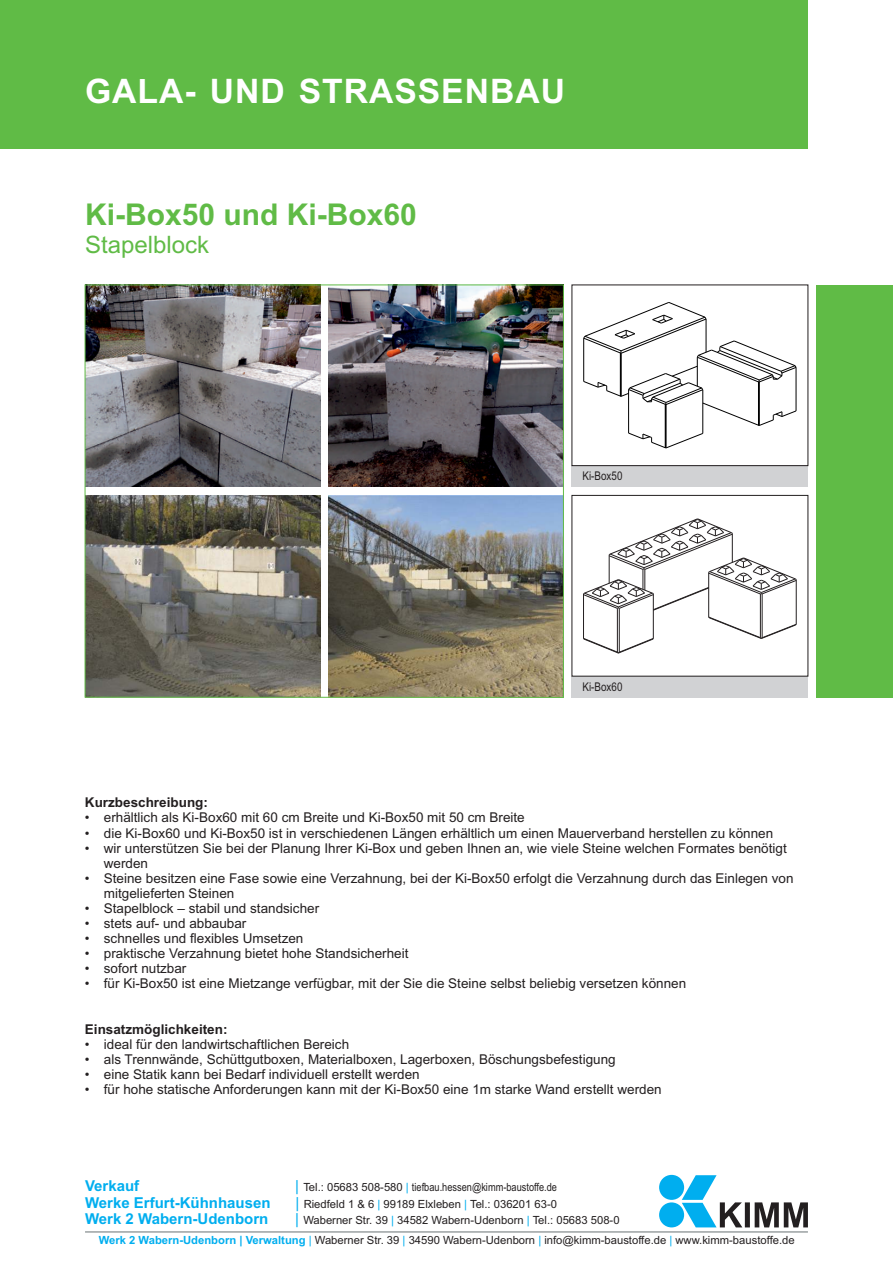
<style>
.page{position:relative;width:893px;height:1263px;background:#fff}
.page>*{position:absolute;margin:0;border:0;box-sizing:border-box;transform-origin:0 0}
.t1{font:700 33.75px "Arial";letter-spacing:.03em;color:#fff}
.t2{font:700 30px "Arial";color:#60bb46}
.t3{font:24px "Arial";color:#60bb46}
.t4{font:700 15px/16.8px "Arial";color:#00aeef}
.t5{font:15px "Arial";color:#00aeef}
.t6{font:13.5px/15.1px "Arial";color:#231f20}
.t7{font:700 13.5px "Arial";color:#231f20}
.t8{font:12px "Arial Narrow";color:#231f20}
.t9{font:11.25px/16.8px "Arial";color:#231f20}
.t10{font:11.25px "Arial Narrow";color:#231f20}
.t11{font:11.25px "Arial";color:#00aeef}
.s1{font-family:"Arial"}
.s2{font-weight:700;color:#00aeef}
.s3{color:#00aeef}
</style>
<div class="page">
<img style="left:84px;top:284px;width:480px;height:414px">
<div style="left:0;top:0;width:808px;height:149px;background:#60bb46"></div>
<div style="left:572px;top:466px;width:236px;height:21px;background:#d1d2d4"></div>
<div style="left:572px;top:676px;width:236px;height:21px;background:#d1d2d4"></div>
<div style="left:816px;top:285px;width:77px;height:412px;background:#60bb46"></div>
<hr style="left:796px;top:367px;width:1px;height:44px;background:#000">
<hr style="left:666px;top:405px;width:1px;height:43px;background:#000">
<hr style="left:665px;top:404px;width:1px;height:44px;background:#000">
<hr style="left:702px;top:390px;width:1px;height:43px;background:#000">
<hr style="left:583px;top:338px;width:1px;height:43px;background:#000">
<hr style="left:628px;top:389px;width:1px;height:44px;background:#000">
<svg style="left:628px;top:433px;width:75px;height:15px"></svg>
<svg style="left:584px;top:302px;width:212px;height:124px"></svg>
<svg style="left:583px;top:518px;width:214px;height:136px"></svg>
<hr style="left:85px;top:1231px;width:723px;height:1px;background:#697374">
<div style="left:659px;top:1175px;width:25px;height:25px;background:#00aeef;border-radius:50%"></div>
<div style="left:659px;top:1202px;width:25px;height:25px;background:#00aeef;border-radius:50%"></div>
<svg style="left:682px;top:1175px;width:126px;height:52px"></svg>
<h1 class="t1" style="left:85px;top:78px;width:481px">GALA- UND STRASSENBAU</h1>
<h2 class="t2" style="left:85px;top:203px;width:333px">Ki-Box50 und Ki-Box60</h2>
<h3 class="t3" style="left:85px;top:236px;width:126px">Stapelblock</h3>
<p class="t8" style="left:583px;top:472px;width:41px">Ki-Box50</p>
<p class="t8" style="left:583px;top:682px;width:41px">Ki-Box60</p>
<p class="t7" style="left:85px;top:797px;width:125px">Kurzbeschreibung:</p>
<p class="t6" style="left:85px;top:811px;width:441px">• erhältlich als Ki-Box60 mit 60 cm Breite und Ki-Box50 mit 50 cm Breite</p>
<p class="t6" style="left:85px;top:826px;width:690px">• die Ki-Box60 und Ki-Box50 ist in verschiedenen Längen erhältlich um einen Mauerverband herstellen zu können</p>
<p class="t6" style="left:104px;top:841px;width:684px;text-indent:-19px">• wir unterstützen Sie bei der Planung Ihrer Ki-Box und geben Ihnen an, wie viele Steine welchen Formates benötigt werden</p>
<p class="t6" style="left:104px;top:872px;width:691px;text-indent:-19px">• Steine besitzen eine Fase sowie eine Verzahnung, bei der Ki-Box50 erfolgt die Verzahnung durch das Einlegen von mitgelieferten Steinen</p>
<p class="t6" style="left:85px;top:902px;width:236px">• Stapelblock – stabil und standsicher</p>
<p class="t6" style="left:85px;top:917px;width:163px">• stets auf- und abbaubar</p>
<p class="t6" style="left:85px;top:932px;width:220px">• schnelles und flexibles Umsetzen</p>
<p class="t6" style="left:85px;top:947px;width:325px">• praktische Verzahnung bietet hohe Standsicherheit</p>
<p class="t6" style="left:85px;top:962px;width:103px">• sofort nutzbar</p>
<p class="t6" style="left:85px;top:977px;width:603px">• für Ki-Box50 ist eine Mietzange verfügbar, mit der Sie die Steine selbst beliebig versetzen können</p>
<p class="t7" style="left:85px;top:1024px;width:144px">Einsatzmöglichkeiten:</p>
<p class="t6" style="left:85px;top:1038px;width:266px">• ideal für den landwirtschaftlichen Bereich</p>
<p class="t6" style="left:85px;top:1053px;width:532px">• als Trennwände, Schüttgutboxen, Materialboxen, Lagerboxen, Böschungsbefestigung</p>
<p class="t6" style="left:85px;top:1068px;width:336px">• eine Statik kann bei Bedarf individuell erstellt werden</p>
<p class="t6" style="left:85px;top:1083px;width:578px">• für hohe statische Anforderungen kann mit der Ki-Box50 eine 1m starke Wand erstellt werden</p>
<p class="t4" style="left:85px;top:1178px;width:187px">Verkauf<br>Werke Erfurt-Kühnhausen<br>Werk 2 Wabern-Udenborn</p>
<p class="t5" style="left:295px;top:1180px;width:5px">|</p>
<p class="t11" style="left:406px;top:1182px;width:4px">|</p>
<p class="t10" style="left:303px;top:1182px;width:255px"><span class="s1">Tel.: 05683 508-580</span> tiefbau.hessen@kimm-baustoffe.de</p>
<p class="t9" style="left:303px;top:1196px;width:318px">Riedfeld 1 &amp; 6 99189 Elxleben Tel.: 036201 63-0<br>Waberner Str. 39 34582 Wabern-Udenborn Tel.: 05683 508-0</p>
<p class="t9" style="left:99px;top:1232px;width:697px"><span class="s2">Werk 2 Wabern-Udenborn | Verwaltung</span> <span class="s3">|</span> Waberner Str. 39 <span class="s3">|</span> 34590 Wabern-Udenborn <span class="s3">|</span> info@kimm-baustoffe.de <span class="s3">|</span> www.kimm-baustoffe.de</p>
<p class="t5" style="left:296px;top:1196px;width:5px">|</p>
<p class="t11" style="left:377px;top:1199px;width:4px">|</p>
<p class="t11" style="left:464px;top:1199px;width:4px">|</p>
<p class="t5" style="left:295px;top:1213px;width:5px">|</p>
<p class="t11" style="left:391px;top:1216px;width:4px">|</p>
<p class="t11" style="left:527px;top:1216px;width:4px">|</p>
</div>
